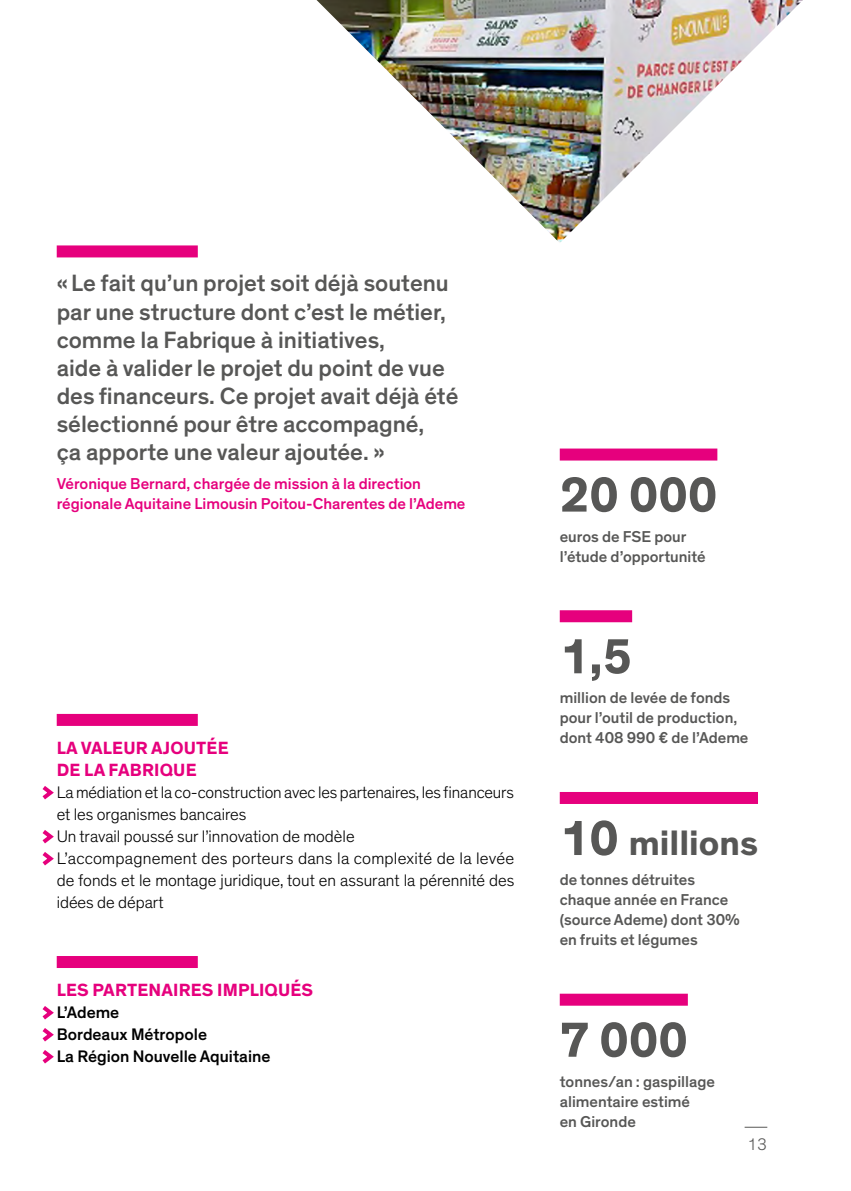
<style>
.page{position:relative;width:851px;height:1191px;background:#fff}
.page>*{position:absolute;margin:0;border:0;box-sizing:border-box;transform-origin:0 0}
.t1{font:700 50px "Theinhardt";color:#575756}
.t2{font:700 36px "Theinhardt";color:#575756}
.t3{font:500 24px/28px "Theinhardt";color:#575756}
.t4{font:700 18px/22px "Theinhardt";letter-spacing:.01em;color:#e6007d}
.t5{font:300 17px/22px "Theinhardt";color:#000}
.t6{font:500 17px/22px "Theinhardt";color:#000}
.t7{font:300 17px "Theinhardt";color:#575756}
.t8{font:500 16px/20px "Theinhardt";color:#575756}
.t9{font:500 16px/20px "Theinhardt";color:#e6007d}
.s1{font-size:50px}
</style>
<div class="page">
<svg style="left:744px;top:1126px;width:23px;height:1px"></svg>
<div style="left:57px;top:956px;width:141px;height:12px;background:#e6007d"></div>
<svg style="left:42px;top:1006px;width:12px;height:58px"></svg>
<div style="left:559px;top:448px;width:158px;height:12px;background:#e6007d"></div>
<div style="left:559px;top:610px;width:73px;height:12px;background:#e6007d"></div>
<div style="left:559px;top:792px;width:198px;height:12px;background:#e6007d"></div>
<div style="left:559px;top:993px;width:128px;height:12px;background:#e6007d"></div>
<div style="left:57px;top:714px;width:141px;height:12px;background:#e6007d"></div>
<svg style="left:42px;top:786px;width:12px;height:14px"></svg>
<svg style="left:42px;top:830px;width:12px;height:36px"></svg>
<img style="left:316px;top:0;width:486px;height:243px">
<div style="left:57px;top:245px;width:141px;height:12px;background:#e6007d"></div>
<p class="t3" style="left:57px;top:270px;width:403px">« Le fait qu’un projet soit déjà soutenu par une structure dont c’est le métier, comme la Fabrique à initiatives,<br>aide à valider le projet du point de vue des financeurs. Ce projet avait déjà été sélectionné pour être accompagné,<br>ça apporte une valeur ajoutée. »</p>
<p class="t9" style="left:57px;top:474px;width:410px">Véronique Bernard, chargée de mission à la direction régionale Aquitaine Limousin Poitou-Charentes de l’Ademe</p>
<p class="t4" style="left:57px;top:737px;width:173px">LA VALEUR AJOUTÉE<br>DE LA FABRIQUE</p>
<p class="t5" style="left:57px;top:782px;width:459px">La médiation et la co-construction avec les partenaires, les financeurs et les organismes bancaires<br>Un travail poussé sur l’innovation de modèle<br>L’accompagnement des porteurs dans la complexité de la levée de fonds et le montage juridique, tout en assurant la pérennité des idées de départ</p>
<p class="t4" style="left:57px;top:979px;width:258px">LES PARTENAIRES IMPLIQUÉS</p>
<p class="t6" style="left:57px;top:1002px;width:215px">L’Ademe<br>Bordeaux Métropole<br>La Région Nouvelle Aquitaine</p>
<h1 class="t1" style="left:559px;top:464px;width:159px">20 000</h1>
<p class="t8" style="left:559px;top:526px;width:147px">euros de FSE pour l’étude d’opportunité</p>
<h1 class="t1" style="left:559px;top:625px;width:74px">1,5</h1>
<p class="t8" style="left:559px;top:688px;width:190px">million de levée de fonds pour l’outil de production, dont 408 990 € de l’Ademe</p>
<h2 class="t2" style="left:559px;top:820px;width:200px"><span class="s1">10</span> millions</h2>
<p class="t8" style="left:559px;top:869px;width:182px">de tonnes détruites chaque année en France (source Ademe) dont 30% en fruits et légumes</p>
<h1 class="t1" style="left:559px;top:1008px;width:129px">7 000</h1>
<p class="t8" style="left:559px;top:1071px;width:157px">tonnes/an : gaspillage alimentaire estimé<br>en Gironde</p>
<p class="t7" style="left:747px;top:1134px;width:22px">13</p>
</div>
